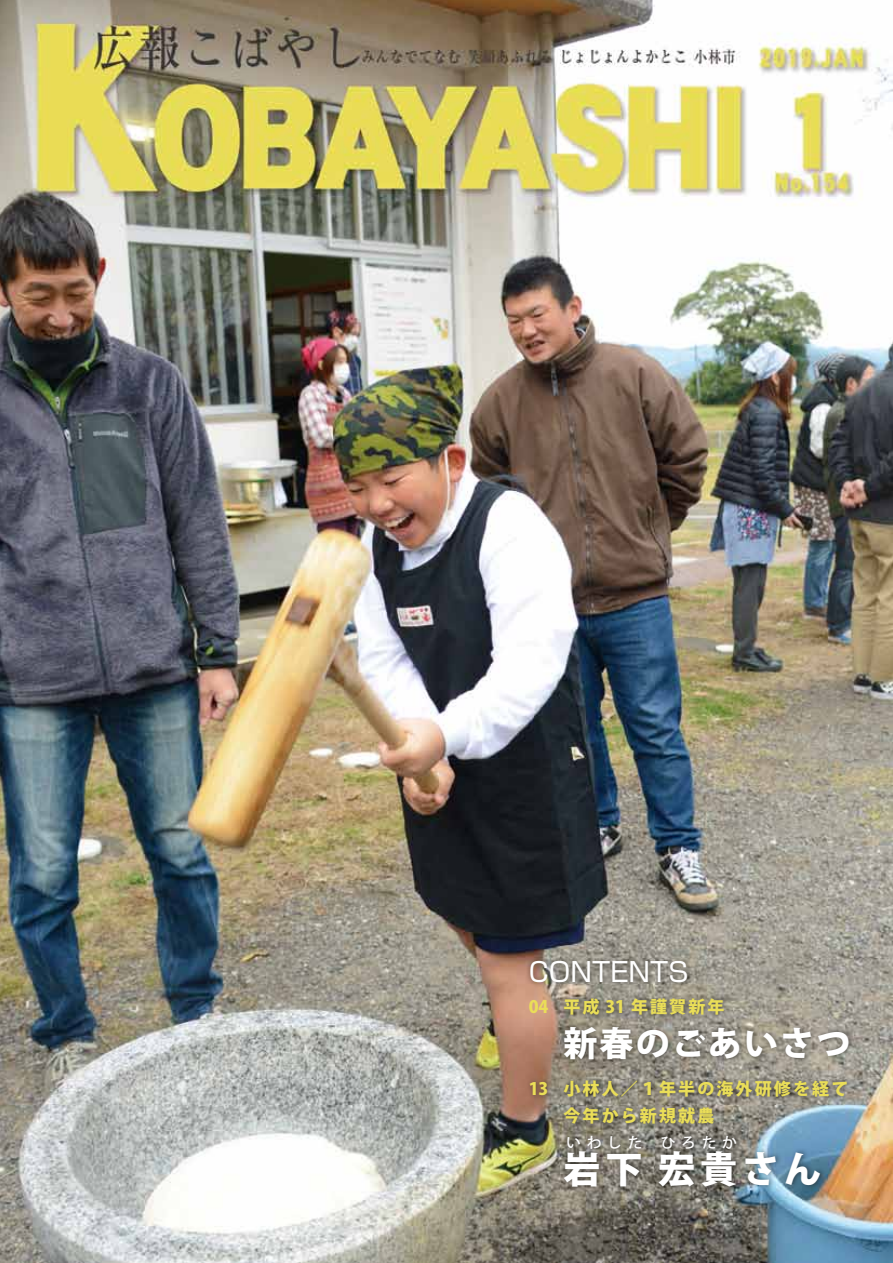
<style>
.page{position:relative;width:893px;height:1263px;background:#fff}
.page>*{position:absolute;margin:0;border:0;box-sizing:border-box;transform-origin:0 0}
.t1{font:800 37.2px "Koz Go Pro";letter-spacing:.13em;color:#fff}
.t2{font:800 34.05px "Koz Go Pro";letter-spacing:.06em;color:#fff}
.t3{font:26.55px "Shin Go Pro";color:#fff}
.t4{font:800 16.95px/27.3px "Koz Go Pro";letter-spacing:.125em;color:#eade58}
.t5{font:800 14.85px "Koz Go Pro";letter-spacing:.375em;color:#fff}
</style>
<div class="page">
<img style="left:0;top:0;width:893px;height:1263px">
<div style="left:526px;top:956px;width:168px;height:32px;background:#000;opacity:.5"></div>
<div style="left:559px;top:1075px;width:294px;height:55px;background:#000;opacity:.5"></div>
<div style="left:526px;top:1077px;width:27px;height:24px;background:#000;opacity:.5"></div>
<div style="left:560px;top:1130px;width:266px;height:62px;background:#000;opacity:.5"></div>
<div style="left:559px;top:994px;width:171px;height:27px;background:#000;opacity:.5"></div>
<div style="left:560px;top:1021px;width:295px;height:44px;background:#000;opacity:.5"></div>
<h3 class="t3" style="left:529px;top:950px;width:161px">CONTENTS</h3>
<p class="t4" style="left:529px;top:995px;width:21px">04</p>
<p class="t4" style="left:529px;top:1076px;width:21px">13</p>
<p class="t4" style="left:563px;top:995px;width:163px">平成 31 年謹賀新年</p>
<h2 class="t2" style="left:563px;top:1021px;width:288px">新春のごあいさつ</h2>
<p class="t4" style="left:563px;top:1076px;width:286px">小林人／１年半の海外研修を経て今年から新規就農</p>
<p class="t5" style="left:566px;top:1132px;width:78px">いわした</p>
<p class="t5" style="left:661px;top:1132px;width:78px">ひろたか</p>
<h1 class="t1" style="left:563px;top:1144px;width:259px">岩下宏貴さん</h1>
</div>
